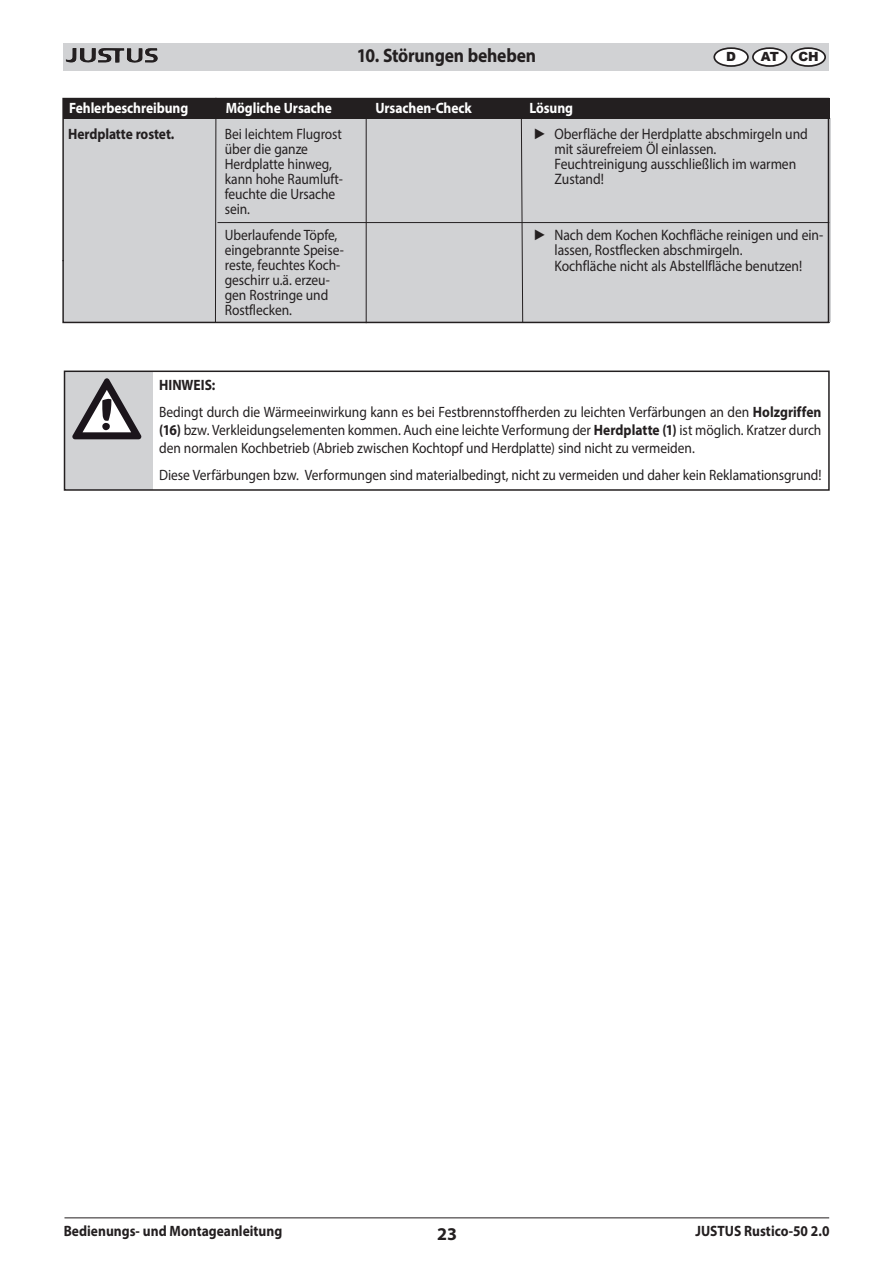
<style>
.page{position:relative;width:893px;height:1263px;background:#fff}
.page>*{position:absolute;margin:0;border:0;box-sizing:border-box;transform-origin:0 0}
.t1{font:700 19.5px "Myriad Pro";letter-spacing:-.01em;color:#231f20;scale:.9 1}
.t2{font:700 18px "Myriad Pro";color:#231f20}
.t3{font:15.15px/15.1px "Myriad Pro";letter-spacing:-.005em;color:#231f20;scale:.9 1}
.t4{font:15px/15px "Myriad Pro";letter-spacing:-.005em;color:#231f20;scale:.9 1}
.t5{font:700 15px "Myriad Pro";color:#231f20;scale:.9 1}
.t6{font:700 15px "Myriad Pro";letter-spacing:-.005em;color:#fff;scale:.9 1}
.t7{font:900 12.6px "Arial";color:#231f20}
.s1{font-family:"Arial"}
.s2{font-weight:700}
</style>
<div class="page">
<div style="left:64px;top:43px;width:765px;height:27px;background:#d1d2d4"></div>
<img style="left:66px;top:48px;width:87px;height:15px">
<hr style="left:64px;top:1217px;width:765px;height:1px;background:#231f20">
<div style="left:714px;top:48px;width:34px;height:18px;background:#fff;border-radius:50%"></div>
<div style="left:713px;top:47px;width:36px;height:20px;border:2px solid #231f20;border-radius:50%"></div>
<div style="left:753px;top:48px;width:33px;height:18px;background:#fff;border-radius:50%"></div>
<div style="left:752px;top:47px;width:35px;height:20px;border:2px solid #231f20;border-radius:50%"></div>
<div style="left:791px;top:48px;width:34px;height:18px;background:#fff;border-radius:50%"></div>
<div style="left:791px;top:47px;width:35px;height:20px;border:2px solid #231f20;border-radius:50%"></div>
<div style="left:65px;top:371px;width:88px;height:119px;background:#d1d2d4"></div>
<div style="left:64px;top:371px;width:766px;height:120px;border:2px solid #231f20"></div>
<svg style="left:72px;top:378px;width:69px;height:61px"></svg>
<div style="left:64px;top:119px;width:767px;height:203px;background:#d1d2d4"></div>
<div style="left:64px;top:99px;width:766px;height:20px;background:#231f20"></div>
<svg style="left:215px;top:97px;width:2px;height:223px"></svg>
<hr style="left:366px;top:98px;width:1px;height:225px;background:#231f20">
<svg style="left:520px;top:119px;width:3px;height:201px"></svg>
<div style="left:62px;top:98px;width:767px;height:225px;border:2px solid #231f20"></div>
<hr style="left:217px;top:222px;width:612px;height:1px;background:#231f20">
<hr style="left:64px;top:322px;width:766px;height:1px;background:#231f20">
<h1 class="t1" style="left:357px;top:43px;width:201px">10. Störungen beheben</h1>
<p class="t7" style="left:761px;top:47px;width:19px">AT</p>
<p class="t7" style="left:798px;top:47px;width:22px">CH</p>
<p class="t7" style="left:726px;top:47px;width:11px">D</p>
<p class="t6" style="left:69px;top:98px;width:134px">Fehlerbeschreibung</p>
<p class="t6" style="left:226px;top:98px;width:119px">Mögliche Ursache</p>
<p class="t6" style="left:375px;top:98px;width:109px">Ursachen-Check</p>
<p class="t6" style="left:529px;top:98px;width:50px">Lösung</p>
<p class="t5" style="left:68px;top:124px;width:119px">Herdplatte rostet.</p>
<p class="t4" style="left:225px;top:126px;width:133px">Bei leichtem Flugrost über die ganze<br>Herdplatte hinweg, kann hohe Raumluft&shy;feuchte die Ursache sein.</p>
<p class="t3" style="left:554px;top:126px;width:283px;text-indent:-21px"><span class="s1">►</span> Oberfläche der Herdplatte abschmirgeln und mit säurefreiem Öl einlassen.<br>Feuchtreinigung ausschließlich im warmen<br>Zustand!</p>
<p class="t4" style="left:225px;top:227px;width:134px">Uberlaufende Töpfe, eingebrannte Speise&shy;reste, feuchtes Koch&shy;geschirr u.ä. erzeu&shy;gen Rostringe und<br>Rostflecken.</p>
<p class="t3" style="left:554px;top:227px;width:300px;text-indent:-21px"><span class="s1">►</span> Nach dem Kochen Kochfläche reinigen und ein&shy;lassen, Rostflecken abschmirgeln.<br>Kochfläche nicht als Abstellfläche benutzen!</p>
<p class="t4" style="left:159px;top:371px;width:737px;line-height:27.2px"><span class="s2">HINWEIS:<br></span>Bedingt durch die Wärmeeinwirkung kann es bei Festbrennstoffherden zu leichten Verfärbungen an den <span class="s2">Holzgriffen</span></p>
<p class="t4" style="left:159px;top:421px;width:737px;line-height:18px"><span class="s2">(16)</span> bzw. Verkleidungselementen kommen. Auch eine leichte Verformung der <span class="s2">Herdplatte (1)</span> ist möglich. Kratzer durch den normalen Kochbetrieb (Abrieb zwischen Kochtopf und Herdplatte) sind nicht zu vermeiden.</p>
<p class="t4" style="left:159px;top:468px;width:737px">Diese Verfärbungen bzw. Verformungen sind materialbedingt, nicht zu vermeiden und daher kein Reklamationsgrund!</p>
<p class="t5" style="left:64px;top:1221px;width:244px">Bedienungs- und Montageanleitung</p>
<p class="t5" style="left:696px;top:1221px;width:150px">JUSTUS Rustico-50 2.0</p>
<p class="t2" style="left:437px;top:1222px;width:21px">23</p>
</div>
